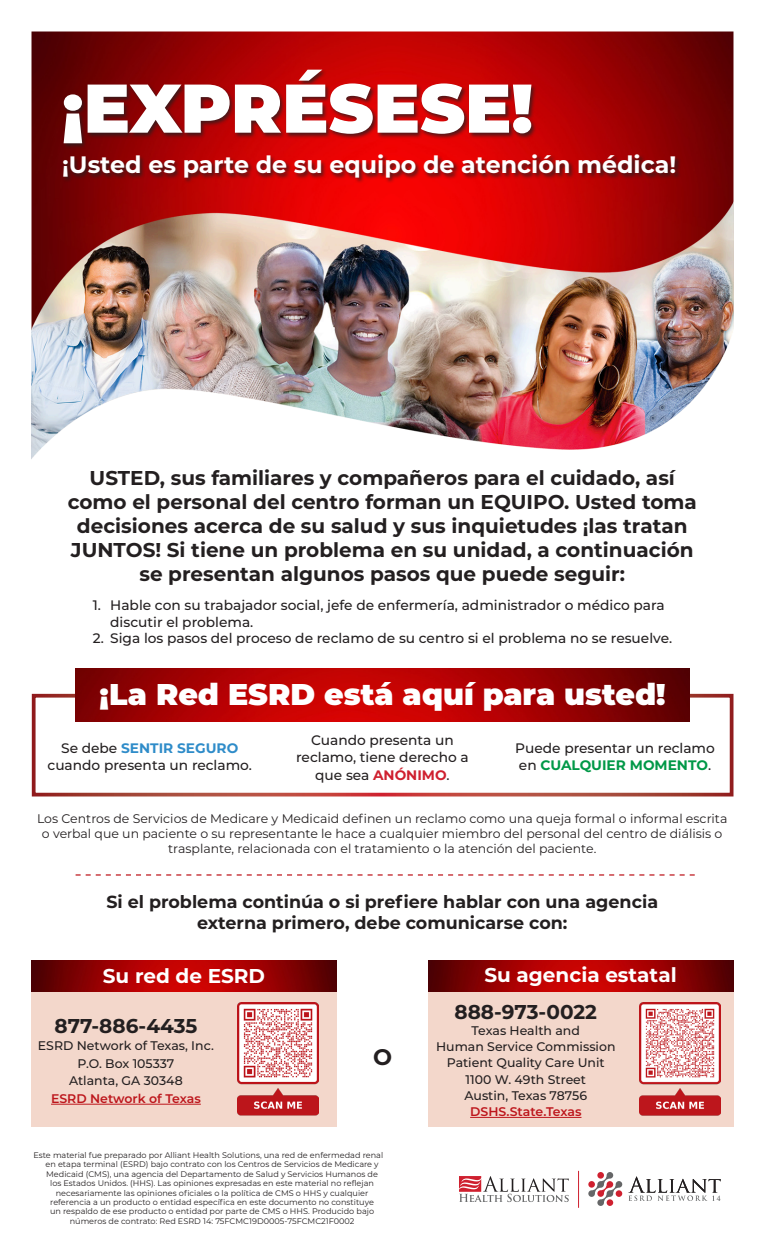
<style>
.page{position:relative;width:765px;height:1260px;background:#fff}
.page>*{position:absolute;margin:0;border:0;box-sizing:border-box;transform-origin:0 0}
.t1{font:900 68.75px "Montserrat";color:#fff}
.t2{font:900 30px "Montserrat";color:#fff}
.t3{font:700 23.75px "Montserrat";color:#fff}
.t4{font:700 22.5px "Montserrat";color:#231f20}
.t5{font:700 20px/24px "Montserrat";color:#231f20;text-align:center}
.t6{font:700 20px "Montserrat";color:#fff}
.t7{font:700 17.5px/21px "Montserrat";color:#231f20;text-align:center}
.t8{font:500 13.75px/17.5px "Montserrat";color:#231f20;text-align:center}
.t9{font:12.5px/15px "Montserrat";color:#231f20;text-align:center}
.t10{font:500 12.5px/16.2px "Montserrat";color:#231f20;text-align:center}
.t11{font:600 12.5px "Montserrat";color:#bd161c}
.t12{font:8.12px "Montserrat";color:#231f20}
.s1{font-weight:700;color:#cf202f}
.s2{font-weight:700;color:#009847}
.s3{font-weight:700;color:#2f8cc9}
.s4{font-weight:600;color:#bd161c}
</style>
<div class="page">
<img style="left:32px;top:32px;width:701px;height:158px">
<div style="left:32px;top:992px;width:305px;height:135px;background:#f3d7cb"></div>
<img style="left:32px;top:960px;width:305px;height:32px">
<div style="left:428px;top:992px;width:305px;height:135px;background:#f3d7cb"></div>
<img style="left:428px;top:960px;width:305px;height:32px">
<hr style="left:51px;top:1104px;width:150px;height:1px;background:#bd161c">
<hr style="left:470px;top:1117px;width:111px;height:1px;background:#bd161c">
<svg style="left:588px;top:1172px;width:34px;height:34px"></svg>
<svg style="left:628px;top:1176px;width:93px;height:25px"></svg>
<hr style="left:578px;top:1171px;width:1px;height:37px;background:#cf202f">
<svg style="left:459px;top:1176px;width:110px;height:26px"></svg>
<svg style="left:76px;top:874px;width:619px;height:2px"></svg>
<img style="left:32px;top:190px;width:701px;height:268px">
<div style="left:62px;top:69px;width:619px;height:114px;background:#231f20;opacity:.75"></div>
<div style="left:32px;top:694px;width:701px;height:103px;border:4px solid #fff"></div>
<img style="left:76px;top:669px;width:613px;height:53px">
<img style="left:238px;top:1002px;width:81px;height:113px">
<img style="left:639px;top:1002px;width:82px;height:113px">
<p class="t1" style="left:62px;top:57px;width:472px">¡EXPRÉSESE!</p>
<p class="t3" style="left:62px;top:147px;width:616px">¡Usted es parte de su equipo de atención médica!</p>
<p class="t5" style="left:68px;top:465px;width:631px">USTED, sus familiares y compañeros para el cuidado, así como el personal del centro forman un EQUIPO. Usted toma decisiones acerca de su salud y sus inquietudes ¡las tratan JUNTOS! Si tiene un problema en su unidad, a continuación se presentan algunos pasos que puede seguir:</p>
<p class="t8" style="left:93px;top:596px;width:574px">1. Hable con su trabajador social, jefe de enfermería, administrador o médico para</p>
<p class="t8" style="left:110px;top:613px;width:145px">discutir el problema.</p>
<p class="t8" style="left:93px;top:629px;width:581px">2. Siga los pasos del proceso de reclamo de su centro si el problema no se resuelve.</p>
<p class="t2" style="left:100px;top:672px;width:568px">¡La Red ESRD está aquí para usted!</p>
<p class="t8" style="left:296px;top:731px;width:174px">Cuando presenta un reclamo, tiene derecho a que sea <span class="s1">ANÓNIMO</span>.</p>
<p class="t8" style="left:515px;top:739px;width:201px;text-align:left">Puede presentar un reclamo en <span class="s2">CUALQUIER MOMENTO</span>.</p>
<p class="t8" style="left:47px;top:739px;width:206px">Se debe <span class="s3">SENTIR SEGURO </span>cuando presenta un reclamo.</p>
<p class="t9" style="left:37px;top:811px;width:692px">Los Centros de Servicios de Medicare y Medicaid definen un reclamo como una queja formal o informal escrita o verbal que un paciente o su representante le hace a cualquier miembro del personal del centro de diálisis o trasplante, relacionada con el tratamiento o la atención del paciente.</p>
<p class="t7" style="left:106px;top:890px;width:553px">Si el problema continúa o si prefiere hablar con una agencia externa primero, debe comunicarse con:</p>
<p class="t6" style="left:103px;top:962px;width:164px">Su red de ESRD</p>
<p class="t6" style="left:484px;top:961px;width:194px">Su agencia estatal</p>
<p class="t5" style="left:55px;top:1013px;width:144px">877-886-4435</p>
<p class="t10" style="left:38px;top:1037px;width:178px">ESRD Network of Texas, Inc.</p>
<p class="t10" style="left:78px;top:1055px;width:98px">P.O. Box 105337</p>
<p class="t10" style="left:69px;top:1072px;width:115px">Atlanta, GA 30348</p>
<p class="t11" style="left:51px;top:1090px;width:151px">ESRD Network of Texas</p>
<p class="t4" style="left:373px;top:1041px;width:20px">O</p>
<p class="t12" style="left:33px;top:1150px;width:351px">Este material fue preparado por Alliant Health Solutions, una red de enfermedad renal</p>
<p class="t12" style="left:45px;top:1159px;width:335px">en etapa terminal (ESRD) bajo contrato con los Centros de Servicios de Medicare y</p>
<p class="t12" style="left:46px;top:1168px;width:333px">Medicaid (CMS), una agencia del Departamento de Salud y Servicios Humanos de</p>
<p class="t12" style="left:50px;top:1178px;width:325px">los Estados Unidos. (HHS). Las opiniones expresadas en este material no reflejan</p>
<p class="t12" style="left:56px;top:1187px;width:314px">necesariamente las opiniones oficiales o la política de CMS o HHS y cualquier</p>
<p class="t12" style="left:50px;top:1196px;width:325px">referencia a un producto o entidad específica en este documento no constituye</p>
<p class="t12" style="left:50px;top:1206px;width:326px">un respaldo de ese producto o entidad por parte de CMS o HHS. Producido bajo</p>
<p class="t12" style="left:70px;top:1215px;width:286px">números de contrato: Red ESRD 14: 75FCMC19D0005-75FCMC21F0002</p>
<p class="t5" style="left:455px;top:999px;width:144px">888-973-0022</p>
<p class="t10" style="left:436px;top:1022px;width:181px">Texas Health and<br>Human Service Commission<br>Patient Quality Care Unit<br>1100 W. 49th Street<br>Austin, Texas 78756<br><span class="s4">DSHS.State.Texas</span></p>
</div>
